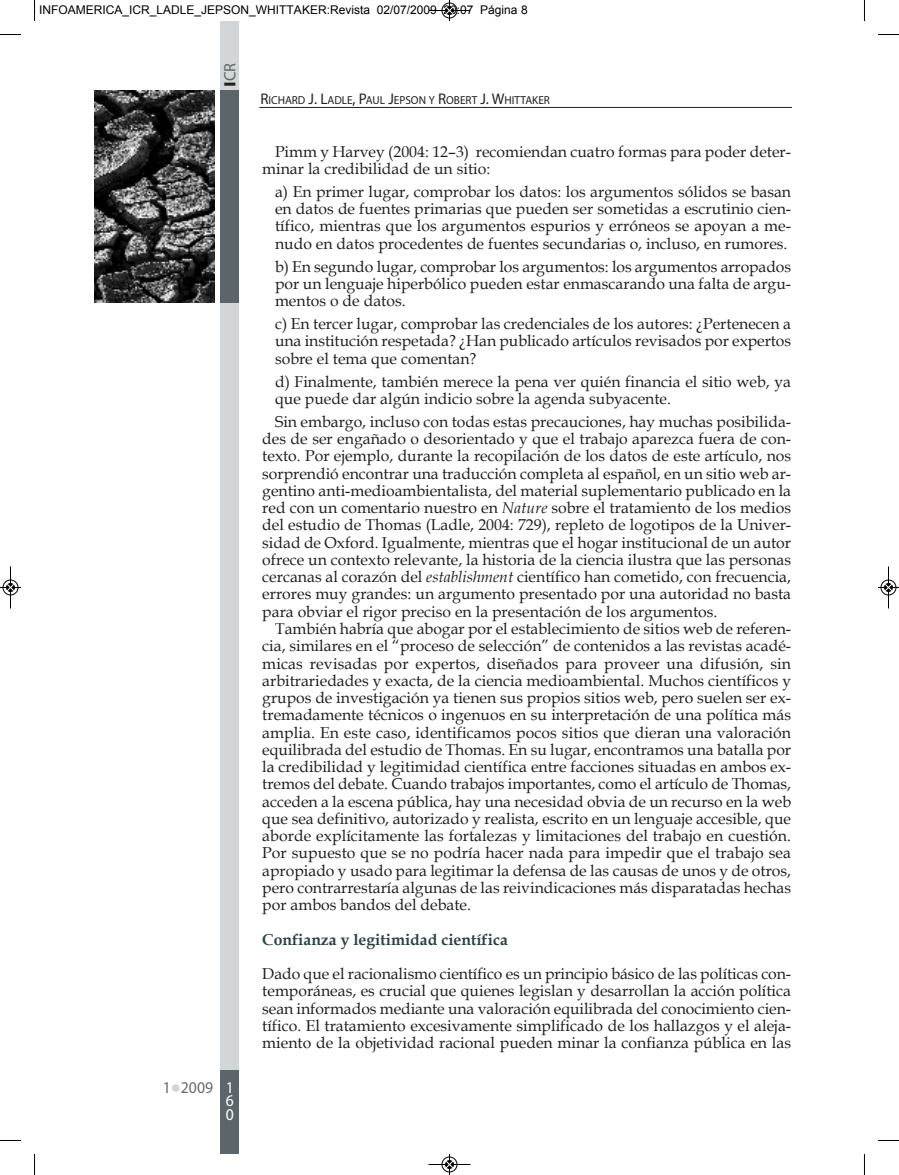
<style>
.page{position:relative;width:899px;height:1175px;background:#fff}
.page>*{position:absolute;margin:0;border:0;box-sizing:border-box;transform-origin:0 0}
.t1{font:16.5px "Myriad Pro";color:#636c6e;scale:.95 1}
.t2{font:16.5px "Myriad Pro";color:#5b656a}
.t3{font:16.5px/13.5px "Myriad Pro";color:#fff;text-align:justify;scale:.95 1}
.t4{font:15.75px/17.2px "Book Antiqua";color:#231f20;text-align:justify}
.t5{font:700 15.75px "Book Antiqua";color:#2b4244}
.t6{font:12px "Arial";color:#000}
.t7{font:11.55px "Myriad Pro";color:#231f20}
.s1{font-weight:700;color:#231f20}
.s2{font-size:15.45px}
.s3{font-style:italic}
</style>
<div class="page">
<div style="left:172px;top:1084px;width:7px;height:7px;background:#d3d6d8;border-radius:50%"></div>
<div style="left:220px;top:90px;width:19px;height:1050px;background:#d3d6d8"></div>
<img style="left:95px;top:91px;width:119px;height:212px">
<div style="left:220px;top:35px;width:19px;height:268px;background:#5b656a"></div>
<div style="left:220px;top:21px;width:19px;height:69px;background:#d3d6d8"></div>
<div style="left:220px;top:1070px;width:19px;height:84px;background:#5b656a"></div>
<hr style="left:259px;top:107px;width:532px;height:1px;background:#231f20">
<svg style="left:34px;top:0;width:1px;height:21px"></svg>
<svg style="left:0;top:34px;width:21px;height:1px"></svg>
<svg style="left:878px;top:34px;width:20px;height:1px"></svg>
<svg style="left:34px;top:1154px;width:1px;height:21px"></svg>
<svg style="left:0;top:1140px;width:21px;height:1px"></svg>
<svg style="left:878px;top:1140px;width:20px;height:1px"></svg>
<svg style="left:428px;top:0;width:43px;height:21px"></svg>
<svg style="left:428px;top:1154px;width:43px;height:21px"></svg>
<svg style="left:0;top:566px;width:21px;height:43px"></svg>
<svg style="left:878px;top:566px;width:20px;height:43px"></svg>
<p class="t6" style="left:39px;top:3px;width:490px">INFOAMERICA_ICR_LADLE_JEPSON_WHITTAKER:Revista 02/07/2009 20:07 Página 8</p>
<p class="t2" style="left:223px;top:87px;width:26px;rotate:-90deg"><span class="s1">I</span>CR</p>
<p class="t1" style="left:163px;top:1081px;width:54px">1 2009</p>
<p class="t3" style="left:226px;top:1081px;width:10px">1<br>6<br>0</p>
<p class="t7" style="left:260px;top:96px;width:291px"><span class="s2">R</span>ICHARD <span class="s2">J. L</span>ADLE<span class="s2">, P</span>AUL <span class="s2">J</span>EPSON Y <span class="s2">R</span>OBERT <span class="s2">J. W</span>HITTAKER</p>
<p class="t4" style="left:262px;top:143px;width:530px;text-indent:13px">Pimm y Harvey (2004: 12–3) recomiendan cuatro formas para poder deter&shy;minar la credibilidad de un sitio:</p>
<p class="t4" style="left:275px;top:183px;width:517px">a) en primer lugar, comprobar los datos: los argumentos sólidos se basan en datos de fuentes primarias que pueden ser sometidas a escrutinio cien&shy;tífico, mientras que los argumentos espurios y erróneos se apoyan a me&shy;nudo en datos procedentes de fuentes secundarias o, incluso, en rumores.</p>
<p class="t4" style="left:275px;top:258px;width:517px">b) en segundo lugar, comprobar los argumentos: los argumentos arropados por un lenguaje hiperbólico pueden estar enmascarando una falta de argu&shy;mentos o de datos.</p>
<p class="t4" style="left:275px;top:315px;width:517px">c) en tercer lugar, comprobar las credenciales de los autores: ¿Pertenecen a una institución respetada? ¿Han publicado artículos revisados por expertos sobre el tema que comentan?</p>
<p class="t4" style="left:275px;top:373px;width:517px">d) finalmente, también merece la pena ver quién financia el sitio web, ya que puede dar algún indicio sobre la agenda subyacente.</p>
<p class="t4" style="left:262px;top:413px;width:530px;text-indent:13px">sin embargo, incluso con todas estas precauciones, hay muchas posibilida&shy;des de ser engañado o desorientado y que el trabajo aparezca fuera de con&shy;texto. Por ejemplo, durante la recopilación de los datos de este artículo, nos sorprendió encontrar una traducción completa al español, en un sitio web ar&shy;gentino anti-medioambientalista, del material suplementario publicado en la red con un comentario nuestro en <span class="s3">Nature</span> sobre el tratamiento de los medios del estudio de thomas (ladle, 2004: 729), repleto de logotipos de la univer&shy;sidad de oxford. igualmente, mientras que el hogar institucional de un autor ofrece un contexto relevante, la historia de la ciencia ilustra que las personas cercanas al corazón del <span class="s3">establishment</span> científico han cometido, con frecuencia, errores muy grandes: un argumento presentado por una autoridad no basta para obviar el rigor preciso en la presentación de los argumentos.</p>
<p class="t4" style="left:262px;top:620px;width:530px;text-indent:13px">también habría que abogar por el establecimiento de sitios web de referen&shy;cia, similares en el “proceso de selección” de contenidos a las revistas acadé&shy;micas revisadas por expertos, diseñados para proveer una difusión, sin arbitrariedades y exacta, de la ciencia medioambiental. muchos científicos y grupos de investigación ya tienen sus propios sitios web, pero suelen ser ex&shy;tremadamente técnicos o ingenuos en su interpretación de una política más amplia. en este caso, identificamos pocos sitios que dieran una valoración equilibrada del estudio de thomas. en su lugar, encontramos una batalla por la credibilidad y legitimidad científica entre facciones situadas en ambos ex&shy;tremos del debate. cuando trabajos importantes, como el artículo de thomas, acceden a la escena pública, hay una necesidad obvia de un recurso en la web que sea definitivo, autorizado y realista, escrito en un lenguaje accesible, que aborde explícitamente las fortalezas y limitaciones del trabajo en cuestión.<br>Por supuesto que se no podría hacer nada para impedir que el trabajo sea apropiado y usado para legitimar la defensa de las causas de unos y de otros, pero contrarrestaría algunas de las reivindicaciones más disparatadas hechas por ambos bandos del debate.</p>
<p class="t5" style="left:262px;top:930px;width:247px">Confianza y legitimidad científica</p>
<p class="t4" style="left:262px;top:965px;width:530px">dado que el racionalismo científico es un principio básico de las políticas con&shy;temporáneas, es crucial que quienes legislan y desarrollan la acción política sean informados mediante una valoración equilibrada del conocimiento cien&shy;tífico. el tratamiento excesivamente simplificado de los hallazgos y el aleja&shy;miento de la objetividad racional pueden minar la confianza pública en las</p>
</div>
